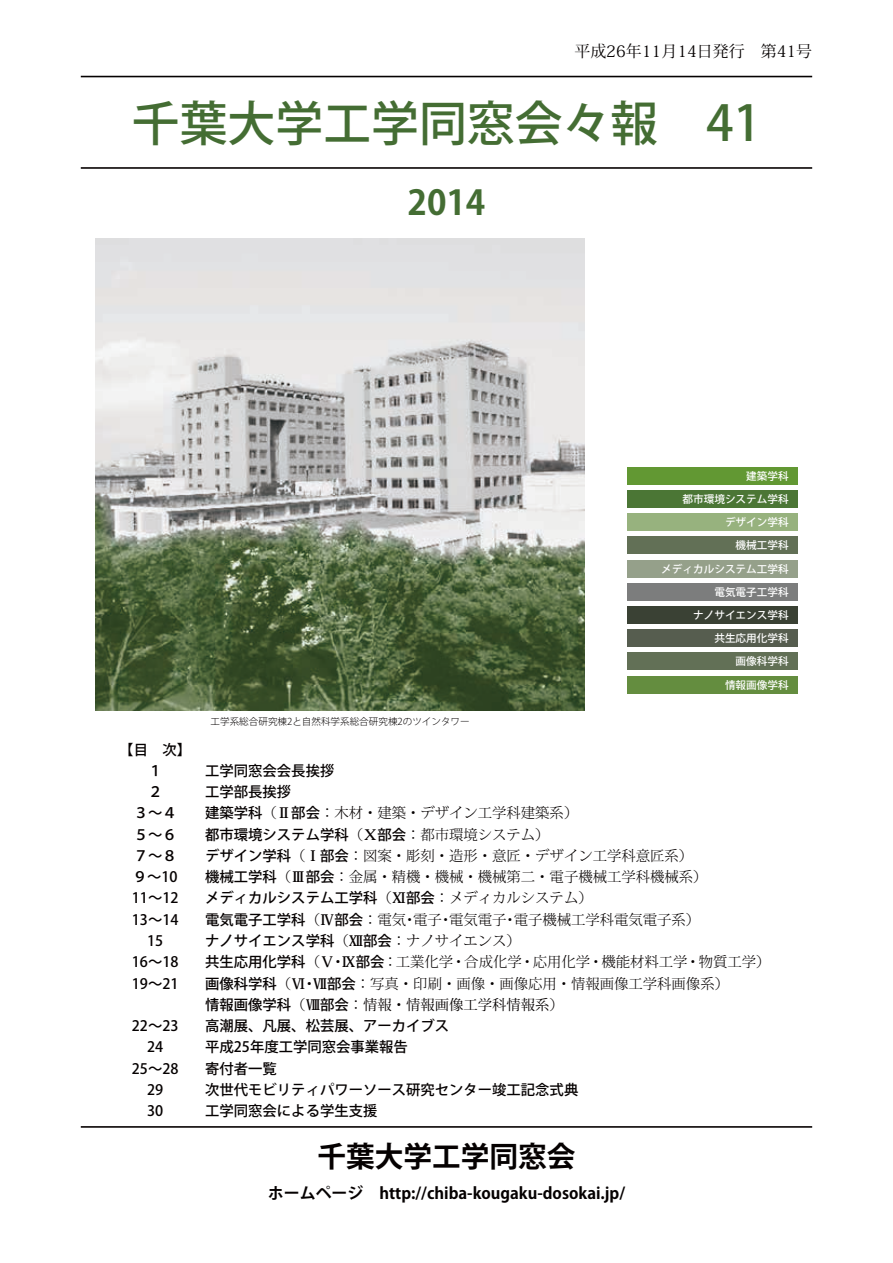
<style>
.page{position:relative;width:893px;height:1263px;background:#fff}
.page>*{position:absolute;margin:0;border:0;box-sizing:border-box;transform-origin:0 0}
.t1{font:500 47.85px "Koz Go Pro";color:#446d33}
.t2{font:700 34.05px "Koz Go Pro";color:#446d33}
.t3{font:700 28.65px "Koz Go Pro";color:#050101}
.t4{font:700 15.9px "Koz Go Pro";color:#050101}
.t5{font:15.9px "Koz Min Pro";color:#050101}
.t6{font:300 14.4px/21.3px "Koz Min Pro";color:#050101}
.t7{font:500 14.4px/21.3px "Koz Go Pro";color:#050101;text-align:center}
.t8{font:500 10.65px/23.2px "Koz Go Pro";color:#fff;text-align:right}
.t9{font:300 9.6px "Koz Go Pro";color:#050101}
.s1{font-size:48.9px}
.s2{font-family:"Koz Go Pro";font-weight:500}
.s3{font-weight:700}
.s4{font-family:"Koz Min Pro";font-weight:300}
.s5{font-family:"Koz Min Pro";font-weight:700}
.s6{font-weight:400}
</style>
<div class="page">
<hr style="left:81px;top:76px;width:731px;height:1px;background:#050101">
<hr style="left:81px;top:167px;width:731px;height:2px;background:#050101">
<hr style="left:81px;top:1126px;width:731px;height:2px;background:#050101">
<div style="left:627px;top:467px;width:170px;height:17px;background:#629833"></div>
<div style="left:627px;top:490px;width:170px;height:17px;background:#4b7635"></div>
<div style="left:627px;top:514px;width:170px;height:17px;background:#97b27e"></div>
<div style="left:627px;top:537px;width:170px;height:17px;background:#627056"></div>
<div style="left:627px;top:560px;width:170px;height:17px;background:#95a08a"></div>
<div style="left:627px;top:583px;width:170px;height:17px;background:#7c7d7d"></div>
<div style="left:627px;top:606px;width:170px;height:17px;background:#3a4134"></div>
<div style="left:627px;top:630px;width:170px;height:17px;background:#565d4f"></div>
<div style="left:627px;top:653px;width:170px;height:17px;background:#627056"></div>
<div style="left:627px;top:676px;width:170px;height:17px;background:#648d3f"></div>
<img style="left:96px;top:238px;width:489px;height:472px">
<p class="t5" style="left:574px;top:39px;width:239px">平成26年11月14日発行　第41号</p>
<h1 class="t1" style="left:132px;top:93px;width:630px">千葉大学工学同窓会々報　<span class="s1">41</span></h1>
<h2 class="t2" style="left:408px;top:180px;width:79px">2014</h2>
<p class="t7" style="left:119px;top:739px;width:73px">【目　次】<br>１</p>
<p class="t9" style="left:211px;top:715px;width:261px">工学系総合研究棟2と自然科学系総合研究棟2のツインタワー</p>
<p class="t7" style="left:205px;top:761px;width:131px">工学同窓会会長挨拶</p>
<p class="t8" style="left:661px;top:465px;width:129px">建築学科<br>都市環境システム学科<br>デザイン学科<br>機械工学科<br>メディカルシステム工学科電気電子工学科<br>ナノサイエンス学科<br>共生応用化学科<br>画像科学科<br>情報画像学科</p>
<p class="t7" style="left:148px;top:782px;width:16px">２</p>
<p class="t7" style="left:205px;top:782px;width:88px">工学部長挨拶</p>
<p class="t7" style="left:134px;top:803px;width:45px">３〜４</p>
<p class="t6" style="left:205px;top:802px;width:375px"><span class="s2">建築学科</span>（<span class="s3">Ⅱ</span><span class="s2">部会</span>：木材・建築・デザイン工学科建築系）</p>
<p class="t7" style="left:134px;top:824px;width:45px">５〜６</p>
<p class="t7" style="left:205px;top:824px;width:346px">都市環境システム学科<span class="s4">（</span><span class="s5">Ⅹ</span>部会<span class="s4">：都市環境システム）</span></p>
<p class="t7" style="left:134px;top:846px;width:45px">７〜８</p>
<p class="t6" style="left:205px;top:844px;width:489px"><span class="s2">デザイン学科</span>（<span class="s3">Ⅰ</span><span class="s2">部会</span>：図案・彫刻・造形・意匠・デザイン工学科意匠系）</p>
<p class="t7" style="left:133px;top:867px;width:46px">９〜10</p>
<p class="t6" style="left:205px;top:866px;width:504px"><span class="s2">機械工学科</span>（<span class="s3">Ⅲ</span><span class="s2">部会</span>：金属・精機・機械・機械第二・電子機械工学科機械系）</p>
<p class="t7" style="left:132px;top:888px;width:48px">11〜12</p>
<p class="t7" style="left:205px;top:888px;width:389px">メディカルシステム工学科<span class="s4">（</span><span class="s5">Ⅺ</span>部会<span class="s4">：メディカルシステム）</span></p>
<p class="t7" style="left:132px;top:909px;width:48px">13〜14</p>
<p class="t6" style="left:205px;top:908px;width:497px"><span class="s2">電気電子工学科</span>（<span class="s3">Ⅳ</span><span class="s2">部会</span>：電気･電子･電気電子･電子機械工学科電気電子系）</p>
<p class="t7" style="left:147px;top:931px;width:18px">15</p>
<p class="t7" style="left:205px;top:931px;width:317px">ナノサイエンス学科<span class="s4">（</span><span class="s5">Ⅻ</span>部会<span class="s4">：ナノサイエンス）</span></p>
<p class="t7" style="left:132px;top:952px;width:48px">16〜18</p>
<p class="t6" style="left:205px;top:951px;width:567px"><span class="s2">共生応用化学科</span>（<span class="s3">Ⅴ･Ⅸ</span><span class="s2">部会</span>：工業化学・合成化学・応用化学・機能材料工学・物質工学）</p>
<p class="t7" style="left:132px;top:973px;width:48px">19〜21</p>
<p class="t6" style="left:205px;top:972px;width:525px"><span class="s2">画像科学科</span>（<span class="s3">Ⅵ･Ⅶ</span><span class="s2">部会</span>：写真・印刷・画像・画像応用・情報画像工学科画像系）<span class="s2">情報画像学科</span>（<span class="s3">Ⅷ</span><span class="s2">部会</span>：<span class="s6">情報・情報画像工学科情報系</span>）</p>
<p class="t7" style="left:132px;top:1016px;width:48px">22〜23</p>
<p class="t7" style="left:205px;top:1016px;width:245px">高潮展、凡展、松芸展、アーカイブス</p>
<p class="t7" style="left:147px;top:1037px;width:18px">24</p>
<p class="t7" style="left:205px;top:1037px;width:204px">平成25年度工学同窓会事業報告</p>
<p class="t7" style="left:132px;top:1058px;width:48px">25〜28</p>
<p class="t7" style="left:205px;top:1058px;width:73px">寄付者一覧</p>
<p class="t7" style="left:147px;top:1079px;width:18px">29</p>
<p class="t7" style="left:205px;top:1079px;width:375px">次世代モビリティパワーソース研究センター竣工記念式典</p>
<p class="t7" style="left:147px;top:1101px;width:18px">30</p>
<p class="t7" style="left:205px;top:1101px;width:174px">工学同窓会による学生支援</p>
<h3 class="t3" style="left:317px;top:1138px;width:260px">千葉大学工学同窓会</h3>
<p class="t4" style="left:268px;top:1183px;width:359px">ホームページ　http://chiba-kougaku-dosokai.jp/</p>
</div>
